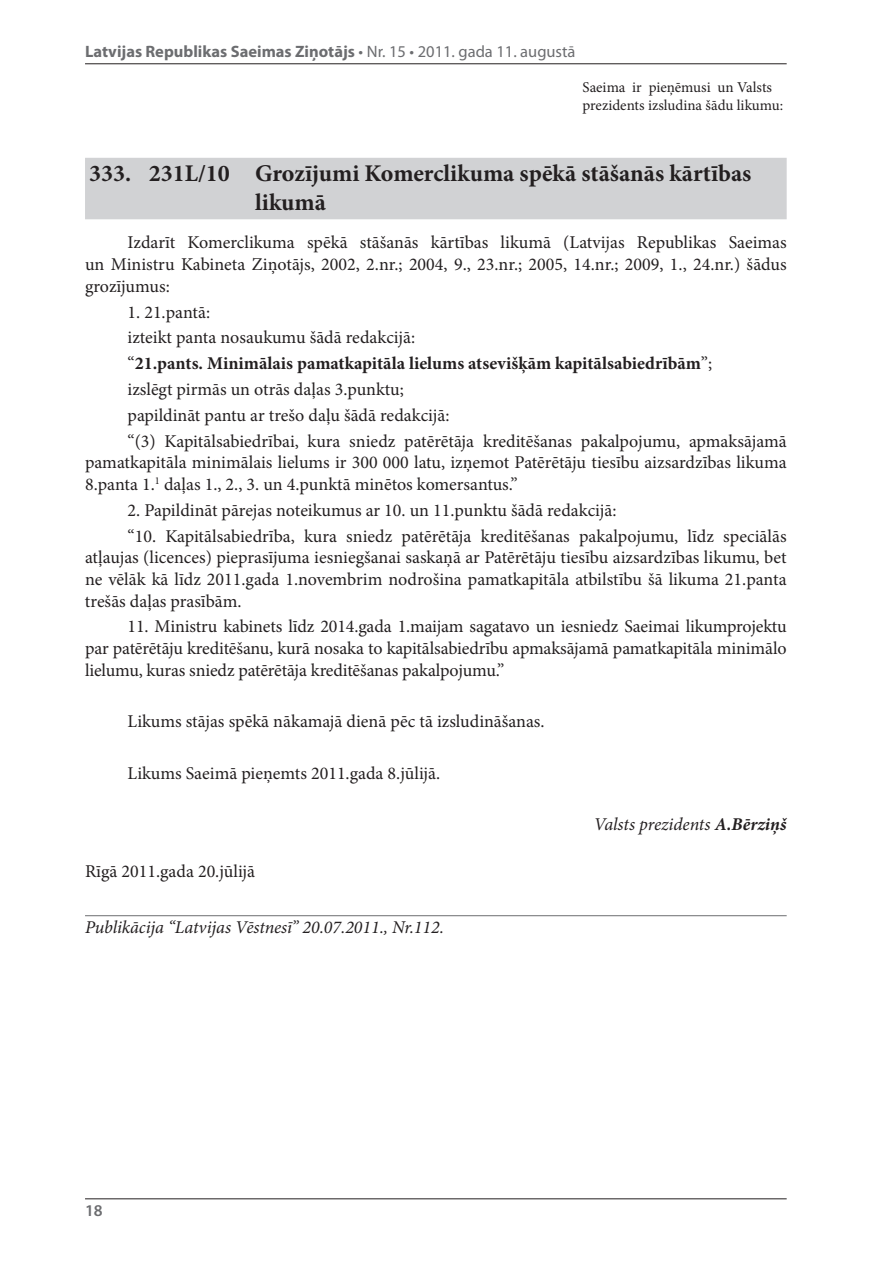
<style>
.page{position:relative;width:893px;height:1263px;background:#fff}
.page>*{position:absolute;margin:0;border:0;box-sizing:border-box;transform-origin:0 0}
.t1{font:700 24px/28.8px "Minion Pro";color:#231f20}
.t2{font:18px/21.6px "Minion Pro";color:#231f20;text-align:justify}
.t3{font:italic 18px "Minion Pro";letter-spacing:-.005em;color:#231f20}
.t4{font:700 16.5px "Myriad Pro";color:#6c6d70}
.t5{font:600 16.5px "Myriad Pro";color:#6c6d70}
.t6{font:15px/18px "Minion Pro";color:#231f20}
.s1{font-weight:400}
.s2{font-weight:700}
</style>
<div class="page">
<hr style="left:85px;top:63px;width:702px;height:1px;background:#231f20">
<hr style="left:85px;top:1198px;width:702px;height:1px;background:#231f20">
<div style="left:85px;top:158px;width:702px;height:61px;background:#d1d2d4"></div>
<hr style="left:85px;top:915px;width:702px;height:1px;background:#6c6d70">
<p class="t4" style="left:85px;top:41px;width:492px">Latvijas Republikas Saeimas Ziņotājs <span class="s1">• Nr. 15 • 2011. gada 11. augustā</span></p>
<p class="t6" style="left:583px;top:78px;width:202px">Saeima ir pieņēmusi un Valsts prezidents izsludina šādu likumu:</p>
<h1 class="t1" style="left:255px;top:159px;width:498px;text-indent:-166px">333. 231L/10 Grozījumi Komerclikuma spēkā stāšanās kārtības likumā</h1>
<p class="t2" style="left:85px;top:232px;width:703px;text-indent:43px">Izdarīt Komerclikuma spēkā stāšanās kārtības likumā (Latvijas Republikas Saeimas un Ministru Kabineta Ziņotājs, 2002, 2.nr.; 2004, 9., 23.nr.; 2005, 14.nr.; 2009, 1., 24.nr.) šādus grozījumus:</p>
<p class="t2" style="left:128px;top:299px;width:661px;line-height:25.8px;text-align:left">1. 21.pantā:<br>izteikt panta nosaukumu šādā redakcijā:<br>“<span class="s2">21.pants. Minimālais pamatkapitāla lielums atsevišķām kapitālsabiedrībām</span>”;<br>izslēgt pirmās un otrās daļas 3.punktu;<br>papildināt pantu ar trešo daļu šādā redakcijā:<br>“(3) Kapitālsabiedrībai, kura sniedz patērētāja kreditēšanas pakalpojumu, apmaksājamā</p>
<p class="t2" style="left:85px;top:452px;width:703px">pamatkapitāla minimālais lielums ir 300 000 latu, izņemot Patērētāju tiesību aizsardzības likuma<br>8.panta 1.<sup>1</sup> daļas 1., 2., 3. un 4.punktā minētos komersantus.”</p>
<p class="t2" style="left:128px;top:497px;width:661px;line-height:25.8px">2. Papildināt pārejas noteikumus ar 10. un 11.punktu šādā redakcijā:<br>“10. Kapitālsabiedrība, kura sniedz patērētāja kreditēšanas pakalpojumu, līdz speciālās</p>
<p class="t2" style="left:85px;top:547px;width:703px">atļaujas (licences) pieprasījuma iesniegšanai saskaņā ar Patērētāju tiesību aizsardzības likumu, bet ne vēlāk kā līdz 2011.gada 1.novembrim nodrošina pamatkapitāla atbilstību šā likuma 21.panta trešās daļas prasībām.</p>
<p class="t2" style="left:85px;top:616px;width:703px;text-indent:42px">11. Ministru kabinets līdz 2014.gada 1.maijam sagatavo un iesniedz Saeimai likumprojektu par patērētāju kreditēšanu, kurā nosaka to kapitālsabiedrību apmaksājamā pamatkapitāla minimālo lielumu, kuras sniedz patērētāja kreditēšanas pakalpojumu.”</p>
<p class="t2" style="left:128px;top:711px;width:419px">Likums stājas spēkā nākamajā dienā pēc tā izsludināšanas.</p>
<p class="t2" style="left:128px;top:762px;width:314px">Likums Saeimā pieņemts 2011.gada 8.jūlijā.</p>
<p class="t3" style="left:594px;top:812px;width:194px">Valsts prezidents <span class="s2">A.Bērziņš</span></p>
<p class="t2" style="left:85px;top:861px;width:172px">Rīgā 2011.gada 20.jūlijā</p>
<p class="t3" style="left:85px;top:915px;width:360px">Publikācija “Latvijas Vēstnesī” 20.07.2011., Nr.112.</p>
<p class="t5" style="left:85px;top:1200px;width:19px">18</p>
</div>
